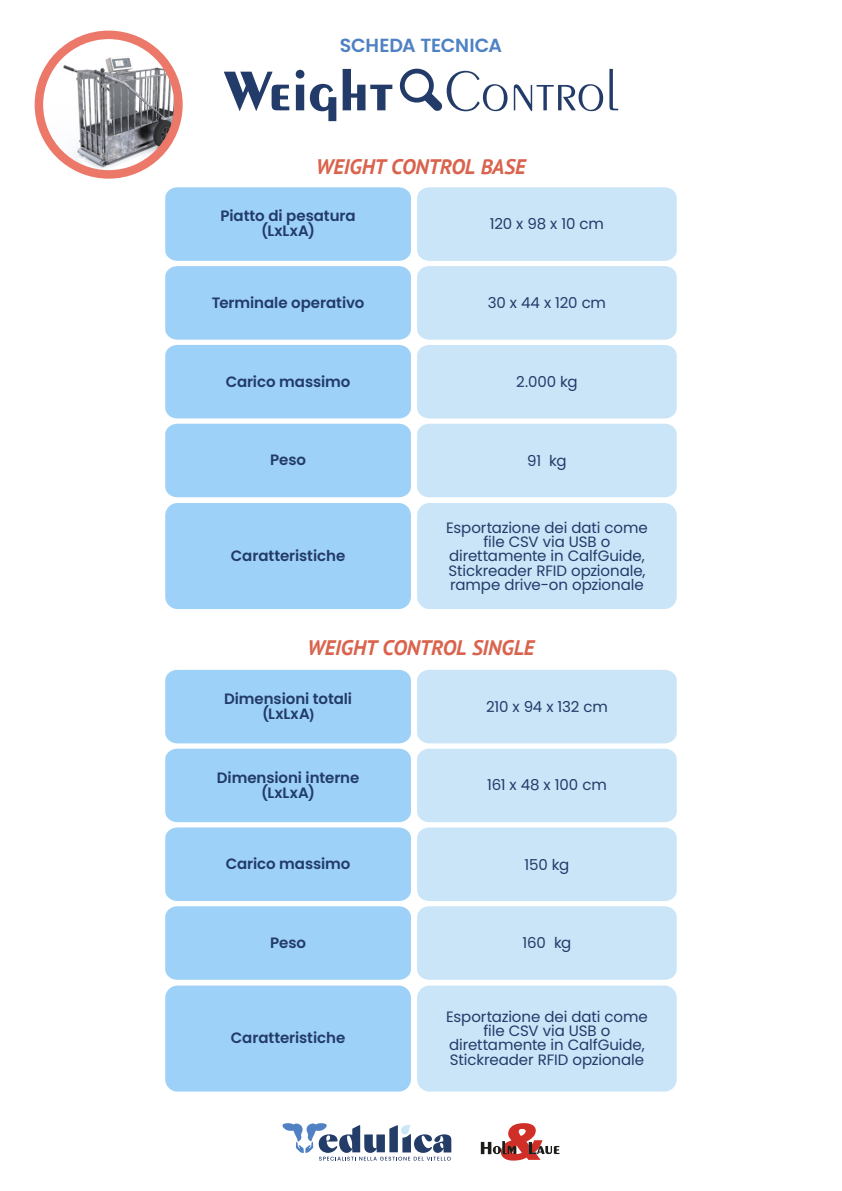
<style>
.page{position:relative;width:842px;height:1191px;background:#fff}
.page>*{position:absolute;margin:0;border:0;box-sizing:border-box;transform-origin:0 0}
.t1{font:italic 700 21px "PT Sans";letter-spacing:-.01em;color:#d9634d}
.t2{font:600 19px "Poppins";letter-spacing:-.01em;color:#4f82c3}
.t3{font:15px/14.1px "Poppins";letter-spacing:-.005em;color:#223b69;text-align:center}
.t4{font:600 15px/15.2px "Poppins";letter-spacing:-.005em;color:#223b69;text-align:center}
.s1{font-family:"PT Sans";font-weight:700}
</style>
<div class="page">
<svg style="left:224px;top:72px;width:65px;height:39px"></svg>
<svg style="left:296px;top:69px;width:8px;height:41px"></svg>
<svg style="left:310px;top:84px;width:26px;height:37px"></svg>
<svg style="left:514px;top:84px;width:89px;height:27px"></svg>
<svg style="left:609px;top:69px;width:9px;height:41px"></svg>
<svg style="left:343px;top:68px;width:164px;height:43px"></svg>
<svg style="left:165px;top:187px;width:246px;height:231px;background:#a3d3f7"></svg>
<div style="left:165px;top:424px;width:246px;height:73px;background:#9ed1f7"></div>
<div style="left:417px;top:187px;width:260px;height:231px;background:#cae5f8"></div>
<div style="left:417px;top:424px;width:260px;height:73px;background:#cae5f8"></div>
<div style="left:165px;top:503px;width:246px;height:106px;background:#9ed1f7;border-radius:12px"></div>
<div style="left:417px;top:503px;width:260px;height:106px;background:#cae5f8;border-radius:12px"></div>
<div style="left:165px;top:670px;width:246px;height:309px;background:#9ed1f7"></div>
<svg style="left:417px;top:670px;width:260px;height:309px;background:#cde6f8"></svg>
<div style="left:165px;top:985px;width:246px;height:106px;background:#9ed1f7;border-radius:12px"></div>
<div style="left:417px;top:985px;width:260px;height:106px;background:#cae5f8;border-radius:12px"></div>
<img style="left:39px;top:47px;width:139px;height:127px">
<div style="left:35px;top:31px;width:148px;height:148px;border:9px solid #ec7869;border-radius:50%"></div>
<svg style="left:481px;top:1123px;width:78px;height:37px"></svg>
<svg style="left:282px;top:1123px;width:169px;height:37px"></svg>
<p class="t2" style="left:340px;top:35px;width:164px">SCHEDA TECNICA</p>
<h1 class="t1" style="left:316px;top:153px;width:211px">WEIGHT CONTROL BASE</h1>
<p class="t4" style="left:221px;top:208px;width:137px">Piatto di pesatura (LxLxA)</p>
<p class="t4" style="left:212px;top:295px;width:154px">Terminale operativo</p>
<p class="t4" style="left:226px;top:374px;width:126px">Carico massimo</p>
<p class="t3" style="left:490px;top:217px;width:116px">120 x 98 x 10 cm</p>
<p class="t3" style="left:488px;top:296px;width:120px">30 x 44 x 120 cm</p>
<p class="t3" style="left:516px;top:375px;width:63px">2.000 kg</p>
<p class="t4" style="left:270px;top:452px;width:37px">Peso</p>
<p class="t3" style="left:527px;top:453px;width:41px">91 kg</p>
<p class="t4" style="left:231px;top:548px;width:116px">Caratteristiche</p>
<p class="t3" style="left:446px;top:521px;width:203px">Esportazione dei dati come file CSV via USB o direttamente in CalfGuide,<br>Stickreader RFID opzionale, rampe drive-on opzionale</p>
<h1 class="t1" style="left:308px;top:634px;width:228px">WEIGHT CONTROL SINGLE</h1>
<p class="t4" style="left:224px;top:691px;width:130px">Dimensioni totali (LxLxA<span class="s1">)</span></p>
<p class="t4" style="left:217px;top:770px;width:144px">Dimensioni interne (LxLxA)</p>
<p class="t4" style="left:226px;top:856px;width:126px">Carico massimo</p>
<p class="t3" style="left:486px;top:699px;width:123px">210 x 94 x 132 cm</p>
<p class="t3" style="left:487px;top:778px;width:121px">161 x 48 x 100 cm</p>
<p class="t3" style="left:525px;top:857px;width:46px">150 kg</p>
<p class="t4" style="left:270px;top:935px;width:37px">Peso</p>
<p class="t3" style="left:522px;top:936px;width:50px">160 kg</p>
<p class="t4" style="left:231px;top:1030px;width:116px">Caratteristiche</p>
<p class="t3" style="left:446px;top:1010px;width:203px">Esportazione dei dati come file CSV via USB o direttamente in CalfGuide,<br>Stickreader RFID opzionale</p>
</div>
